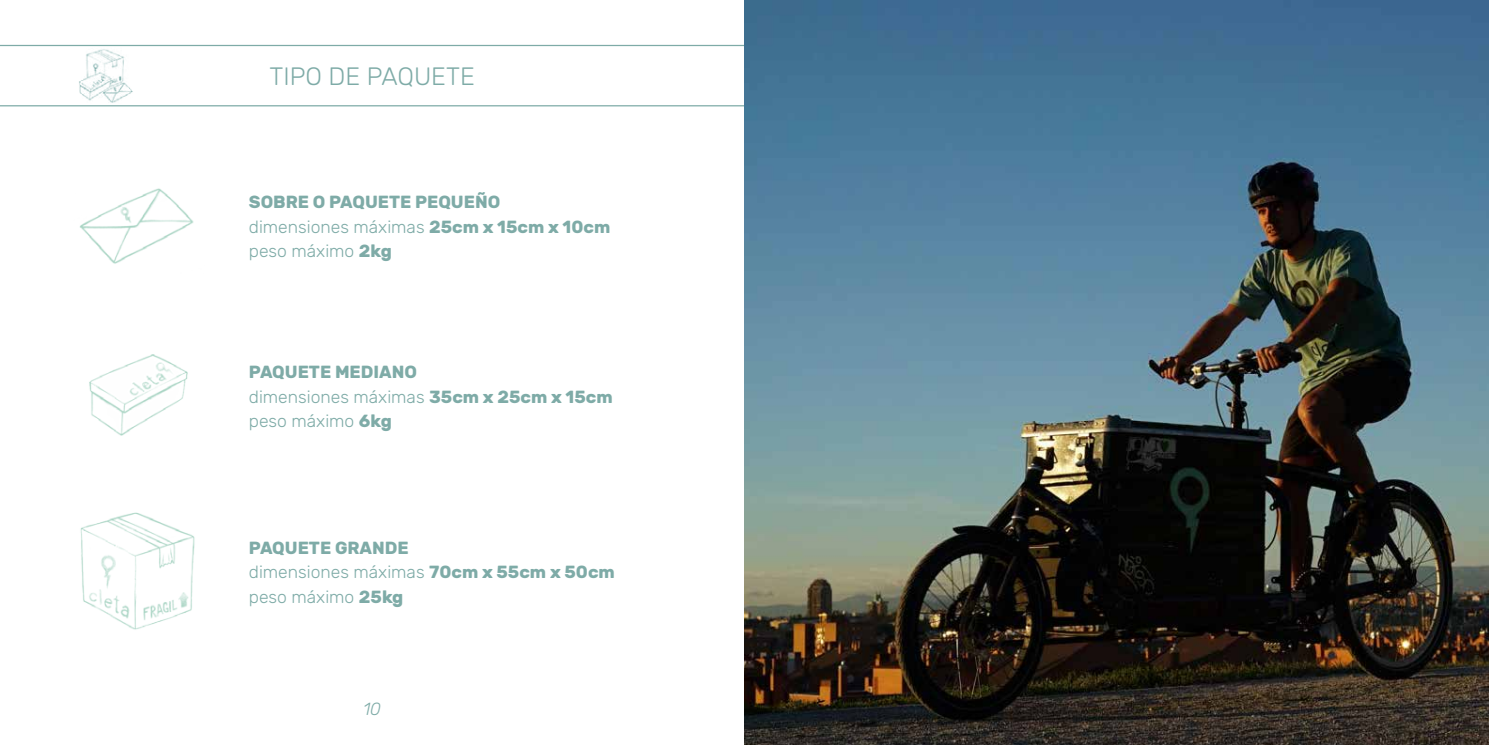
<style>
.page{position:relative;width:1489px;height:745px;background:#fff}
.page>*{position:absolute;margin:0;border:0;box-sizing:border-box;transform-origin:0 0}
.t1{font:300 25px "Rubik";color:#7eaba7}
.t2{font:700 17.5px/24.5px "Rubik";color:#7eaba7}
.t3{font:italic 300 17.5px "Rubik";color:#7eaba7}
.s1{font-weight:300}
</style>
<div class="page">
<hr style="left:0;top:105px;width:1488px;height:1px;background:#7eaba7">
<hr style="left:0;top:45px;width:1488px;height:1px;background:#7eaba7">
<img style="left:80px;top:512px;width:115px;height:118px">
<img style="left:89px;top:354px;width:99px;height:81px">
<img style="left:80px;top:188px;width:114px;height:76px">
<img style="left:79px;top:49px;width:54px;height:54px">
<img style="left:744px;top:0;width:744px;height:744px">
<h1 class="t1" style="left:269px;top:62px;width:207px">TIPO DE PAQUETE</h1>
<p class="t2" style="left:249px;top:190px;width:363px">SOBRE O PAQUETE PEQUEÑO<br><span class="s1">dimensiones máximas</span> 25cm x 15cm x 10cm <span class="s1">peso máximo</span> 2kg</p>
<p class="t2" style="left:249px;top:360px;width:365px">PAQUETE MEDIANO<br><span class="s1">dimensiones máximas</span> 35cm x 25cm x 15cm <span class="s1">peso máximo</span> 6kg</p>
<p class="t2" style="left:249px;top:535px;width:367px">PAQUETE GRANDE<br><span class="s1">dimensiones máximas</span> 70cm x 55cm x 50cm <span class="s1">peso máximo</span> 25kg</p>
<p class="t3" style="left:363px;top:698px;width:19px">10</p>
</div>
